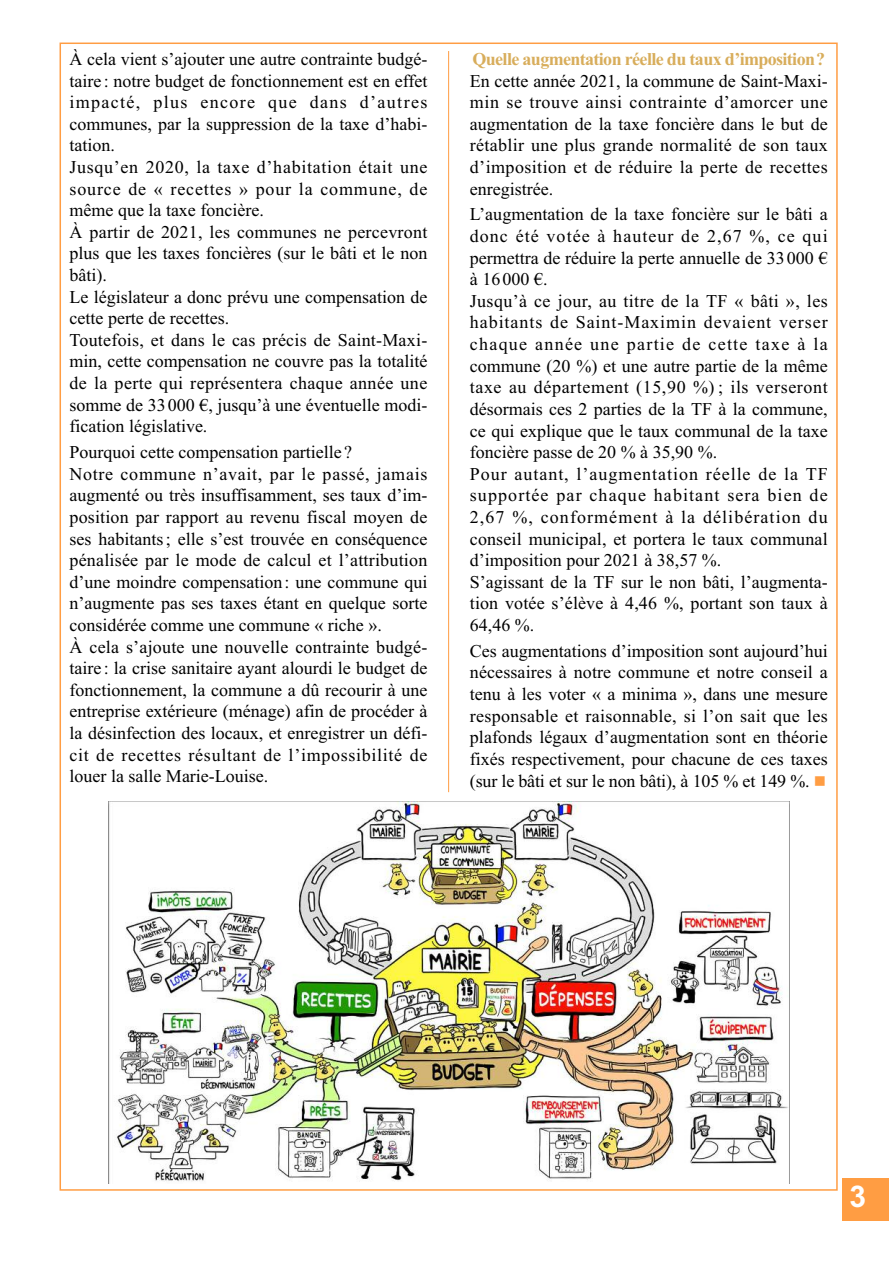
<style>
.page{position:relative;width:893px;height:1263px;background:#fff}
.page>*{position:absolute;margin:0;border:0;box-sizing:border-box;transform-origin:0 0}
.t1{font:700 30px "Arial";color:#fff}
.t2{font:18px/21.6px "Times New Roman";color:#000}
.t3{font:700 18px "Times New Roman";letter-spacing:-.035em;color:#d8ad5b}
.s1{color:#ff9d43}
</style>
<div class="page">
<hr style="left:448px;top:51px;width:1px;height:741px;background:#ff9d43">
<div style="left:842px;top:1178px;width:47px;height:42px;background:#ff9d43"></div>
<img style="left:108px;top:801px;width:681px;height:383px">
<p class="t2" style="left:70px;top:48px;width:359px">À cela vient s’ajouter une autre contrainte budgé&shy;taire : notre budget de fonctionnement est en effet impacté, plus encore que dans d’autres communes, par la suppression de la taxe d’habi&shy;tation.<br>Jusqu’en 2020, la taxe d’habitation était une source de « recettes » pour la commune, de même que la taxe foncière.<br>À partir de 2021, les communes ne percevront plus que les taxes foncières (sur le bâti et le non bâti).<br>Le législateur a donc prévu une compensation de cette perte de recettes.<br>Toutefois, et dans le cas précis de Saint-Maxi&shy;min, cette compensation ne couvre pas la totalité de la perte qui représentera chaque année une somme de 33000 €, jusqu’à une éventuelle modi&shy;fication législative.</p>
<p class="t2" style="left:70px;top:441px;width:359px">Pourquoi cette compensation partielle ?<br>Notre commune n’avait, par le passé, jamais augmenté ou très insuffisamment, ses taux d’im&shy;position par rapport au revenu fiscal moyen de ses habitants; elle s’est trouvée en conséquence pénalisée par le mode de calcul et l’attribution d’une moindre compensation: une commune qui n’augmente pas ses taxes étant en quelque sorte considérée comme une commune « riche ».<br>À cela s’ajoute une nouvelle contrainte budgé&shy;taire : la crise sanitaire ayant alourdi le budget de fonctionnement, la commune a dû recourir à une entreprise extérieure (ménage) afin de procéder à la désinfection des locaux, et enregistrer un défi&shy;cit de recettes résultant de l’impossibilité de louer la salle Marie-Louise.</p>
<p class="t3" style="left:472px;top:48px;width:354px">Quelle augmentation réelle du taux d’imposition?</p>
<p class="t2" style="left:470px;top:70px;width:359px;text-align:justify">En cette année 2021, la commune de Saint-Maxi&shy;min se trouve ainsi contrainte d’amorcer une augmentation de la taxe foncière dans le but de rétablir une plus grande normalité de son taux d’imposition et de réduire la perte de recettes enregistrée.</p>
<p class="t2" style="left:470px;top:203px;width:359px">L’augmentation de la taxe foncière sur le bâti a donc été votée à hauteur de 2,67 %, ce qui permettra de réduire la perte annuelle de 33000 € à 16000 €.<br>Jusqu’à ce jour, au titre de la TF « bâti », les habitants de Saint-Maximin devaient verser chaque année une partie de cette taxe à la commune (20 %) et une autre partie de la même taxe au département (15,90 %) ; ils verseront désormais ces 2 parties de la TF à la commune, ce qui explique que le taux communal de la taxe foncière passe de 20 % à 35,90 %.<br>Pour autant, l’augmentation réelle de la TF supportée par chaque habitant sera bien de 2,67 %, conformément à la délibération du conseil municipal, et portera le taux communal d’imposition pour 2021 à 38,57 %.<br>S’agissant de la TF sur le non bâti, l’augmenta&shy;tion votée s’élève à 4,46 %, portant son taux à 64,46 %.</p>
<p class="t2" style="left:470px;top:640px;width:359px;text-align:justify">Ces augmentations d’imposition sont aujourd’hui nécessaires à notre commune et notre conseil a tenu à les voter « a minima », dans une mesure responsable et raisonnable, si l’on sait que les plafonds légaux d’augmentation sont en théorie fixés respectivement, pour chacune de ces taxes (sur le bâti et sur le non bâti), à 105 % et 149 %. <span class="s1">■</span></p>
<h1 class="t1" style="left:849px;top:1179px;width:18px">3</h1>
</div>
